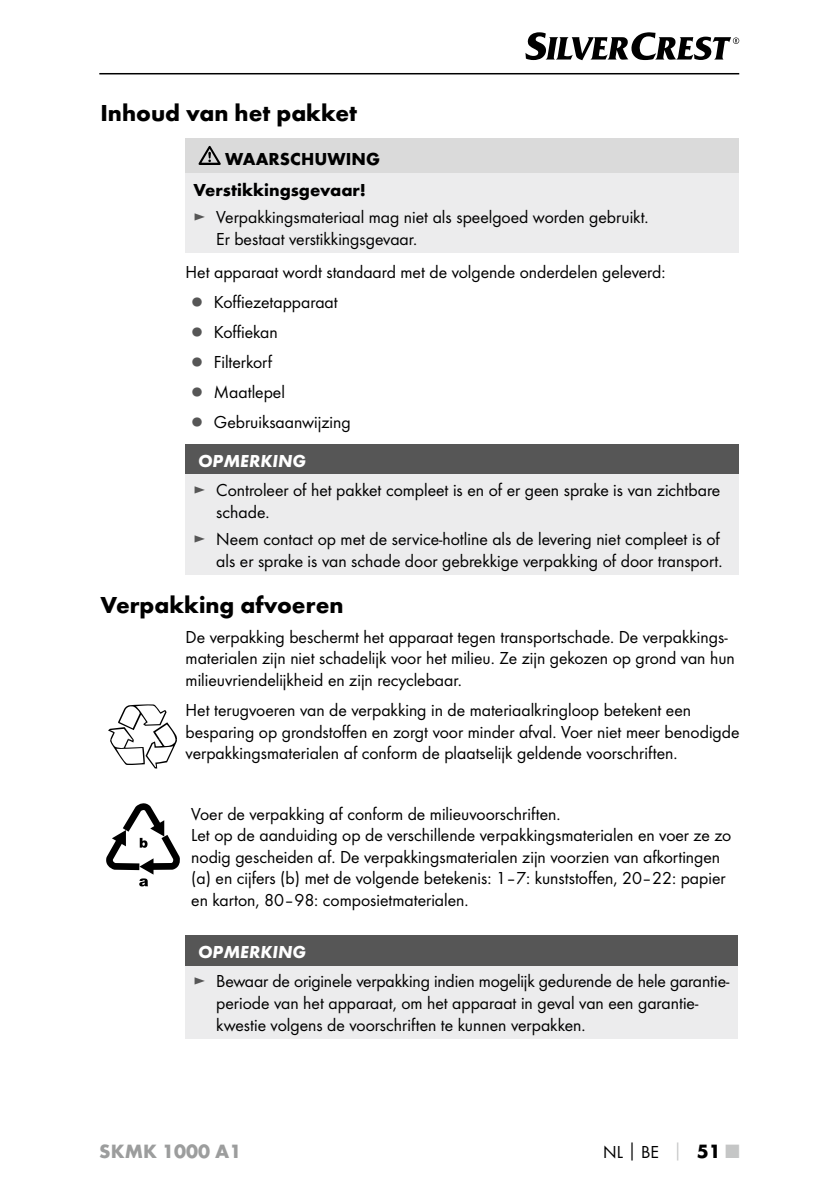
<style>
.page{position:relative;width:840px;height:1191px;background:#fff}
.page>*{position:absolute;margin:0;border:0;box-sizing:border-box;transform-origin:0 0}
.t1{font:700 24px "Futura";color:#000}
.t2{font:700 20px "Futura";color:#9c9d9d}
.t3{font:18px/21.6px "Futura Boo";color:#000}
.t4{font:700 18px/30.2px "Futura";color:#000}
.t5{font:italic 700 18px "Futura";color:#fff}
.s1{color:#565656}
.s2{font-family:"Futura";font-weight:700}
.s3{font-family:"Futura";font-weight:700;color:#c5c6c6}
.s4{font-family:"Futura";font-weight:700;font-size:20px}
.s5{font-family:"Futura";font-weight:700;font-size:20px;color:#c5c6c6}
</style>
<div class="page">
<hr style="left:99px;top:73px;width:639px;height:1px;background:#000">
<svg style="left:525px;top:32px;width:213px;height:28px"></svg>
<div style="left:185px;top:138px;width:553px;height:35px;background:#dadada"></div>
<div style="left:185px;top:173px;width:553px;height:80px;background:#ececed"></div>
<svg style="left:198px;top:146px;width:22px;height:19px"></svg>
<div style="left:185px;top:444px;width:553px;height:31px;background:#565656"></div>
<div style="left:185px;top:475px;width:553px;height:100px;background:#ececed"></div>
<svg style="left:106px;top:803px;width:74px;height:83px"></svg>
<div style="left:185px;top:935px;width:552px;height:31px;background:#565656"></div>
<div style="left:185px;top:966px;width:552px;height:72px;background:#ececed"></div>
<svg style="left:108px;top:704px;width:69px;height:64px"></svg>
<h1 class="t1" style="left:100px;top:98px;width:258px">Inhoud van het pakket</h1>
<p class="t4" style="left:193px;top:144px;width:188px;text-indent:32px">WAARSCHUWING<br>Verstikkingsgevaar!</p>
<p class="t3" style="left:216px;top:206px;width:431px;text-indent:-23px"><span class="s1">►</span> Verpakkingsmateriaal mag niet als speelgoed worden gebruikt.<br>Er bestaat verstikkingsgevaar.</p>
<p class="t3" style="left:191px;top:256px;width:475px;line-height:30px;text-indent:-6px">Het apparaat wordt standaard met de volgende onderdelen geleverd: <span class="s1">▯</span> Koffiezetapparaat<br><span class="s1">▯</span> Koffiekan<br><span class="s1">▯</span> Filterkorf<br><span class="s1">▯</span> Maatlepel<br><span class="s1">▯</span> Gebruiksaanwijzing</p>
<p class="t5" style="left:198px;top:449px;width:109px">OPMERKING</p>
<p class="t3" style="left:216px;top:479px;width:505px;text-indent:-23px"><span class="s1">►</span> Controleer of het pakket compleet is en of er geen sprake is van zichtbare schade.</p>
<p class="t3" style="left:193px;top:528px;width:528px;text-align:right"><span class="s1">►</span> Neem contact op met de service-hotline als de levering niet compleet is of als er sprake is van schade door gebrekkige verpakking of door transport.</p>
<h1 class="t1" style="left:100px;top:590px;width:244px">Verpakking afvoeren</h1>
<p class="t3" style="left:185px;top:626px;width:550px">De verpakking beschermt het apparaat tegen transportschade. De verpakkings&shy;materialen zijn niet schadelijk voor het milieu. Ze zijn gekozen op grond van hun milieuvriendelijkheid en zijn recyclebaar.</p>
<p class="t3" style="left:185px;top:699px;width:555px">Het terugvoeren van de verpakking in de materiaalkringloop betekent een besparing op grondstoffen en zorgt voor minder afval. Voer niet meer benodigde verpakkingsmaterialen af conform de plaatselijk geldende voorschriften.</p>
<p class="t3" style="left:191px;top:802px;width:541px">Voer de verpakking af conform de milieuvoorschriften.<br>Let op de aanduiding op de verschillende verpakkingsmaterialen en voer ze zo nodig gescheiden af. De verpakkingsmaterialen zijn voorzien van afkortingen (a) en cijfers (b) met de volgende betekenis: 1–7: kunststoffen, 20–22: papier en karton, 80–98: composietmaterialen.</p>
<p class="t5" style="left:198px;top:940px;width:109px">OPMERKING</p>
<p class="t3" style="left:216px;top:970px;width:514px;text-indent:-23px"><span class="s1">►</span> Bewaar de originele verpakking indien mogelijk gedurende de hele garantie&shy;periode van het apparaat, om het apparaat in geval van een garantie&shy;kwestie volgens de voorschriften te kunnen verpakken.</p>
<p class="t2" style="left:99px;top:1139px;width:143px">SKMK 1000 A1</p>
<p class="t3" style="left:603px;top:1141px;width:137px">NL<span class="s2">│</span>BE <span class="s3">│</span> <span class="s4">51</span> <span class="s5">■</span></p>
</div>
